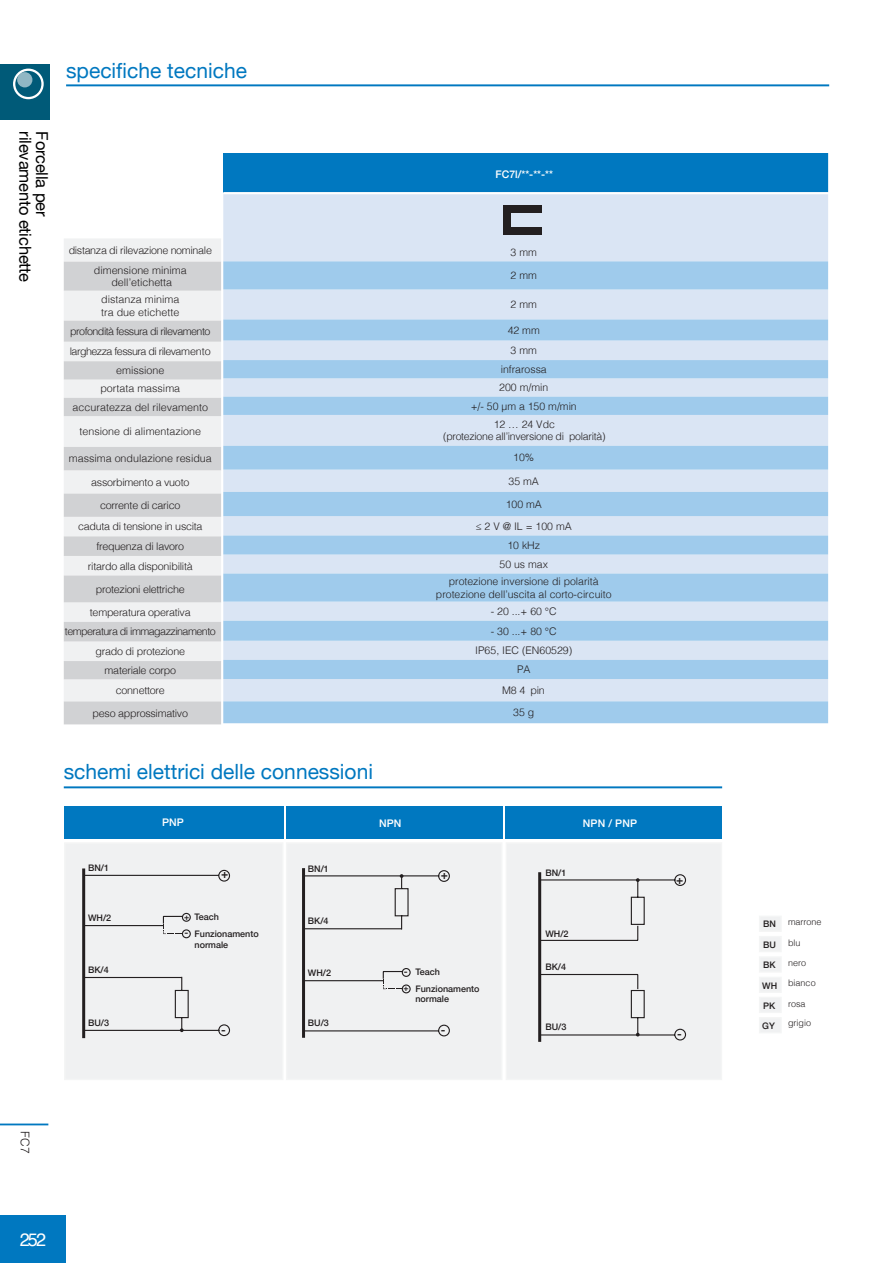
<style>
.page{position:relative;width:893px;height:1263px;background:#fff}
.page>*{position:absolute;margin:0;border:0;box-sizing:border-box;transform-origin:0 0}
.t1{font:21px "Helvetica Neue";color:#0078c0}
.t2{font:18px "Helvetica";color:#fff}
.t3{font:16.5px "Helvetica Neue";letter-spacing:-.01em;color:#000}
.t4{font:500 12px "Helvetica Neue";color:#231f20}
.t5{font:300 12px "Helvetica";color:#231f20}
.t6{font:300 10.5px "Helvetica";letter-spacing:-.025em;color:#231f20}
.t7{font:300 10.5px "Helvetica";color:#231f20}
.t8{font:300 10.5px "Helvetica";letter-spacing:-.05em;color:#231f20}
.t9{font:500 10.5px "Helvetica Neue";letter-spacing:.01em;color:#fff}
.t10{font:500 10.05px "Helvetica Neue";color:#231f20}
.t11{font:500 9px "Helvetica Neue";color:#231f20}
.t12{font:300 9px "Helvetica";color:#231f20}
.t13{font:500 8.7px "Helvetica Neue";color:#231f20}
</style>
<div class="page">
<div style="left:64px;top:842px;width:219px;height:238px;background:#f0f1f2"></div>
<div style="left:286px;top:842px;width:216px;height:238px;background:#f0f1f2"></div>
<div style="left:64px;top:807px;width:219px;height:32px;background:#0078c0"></div>
<div style="left:286px;top:807px;width:216px;height:32px;background:#0078c0"></div>
<hr style="left:64px;top:786px;width:658px;height:2px;background:#0078c0">
<hr style="left:82px;top:868px;width:3px;height:170px;background:#231f20">
<svg style="left:85px;top:869px;width:145px;height:168px"></svg>
<hr style="left:302px;top:868px;width:3px;height:170px;background:#231f20">
<svg style="left:305px;top:869px;width:145px;height:168px"></svg>
<div style="left:506px;top:842px;width:216px;height:238px;background:#f0f1f2"></div>
<div style="left:506px;top:807px;width:216px;height:32px;background:#0078c0"></div>
<hr style="left:538px;top:872px;width:3px;height:170px;background:#231f20">
<svg style="left:541px;top:874px;width:146px;height:167px"></svg>
<div style="left:223px;top:154px;width:606px;height:39px;background:#0078c0"></div>
<div style="left:223px;top:194px;width:605px;height:67px;background:#dae5f4"></div>
<svg style="left:223px;top:261px;width:605px;height:462px;background:#bbd7ef"></svg>
<hr style="left:223px;top:192px;width:606px;height:2px;background:#fff">
<hr style="left:66px;top:84px;width:763px;height:2px;background:#0078c0">
<div style="left:828px;top:136px;width:5px;height:596px;background:#fff"></div>
<div style="left:759px;top:977px;width:23px;height:16px;background:#f0f1f2"></div>
<div style="left:759px;top:956px;width:23px;height:16px;background:#f0f1f2"></div>
<div style="left:759px;top:936px;width:23px;height:16px;background:#f0f1f2"></div>
<div style="left:759px;top:915px;width:23px;height:17px;background:#f0f1f2"></div>
<div style="left:759px;top:1017px;width:23px;height:16px;background:#f0f1f2"></div>
<div style="left:759px;top:997px;width:23px;height:16px;background:#f0f1f2"></div>
<div style="left:64px;top:239px;width:157px;height:23px;background:#f0f1f2"></div>
<svg style="left:64px;top:262px;width:157px;height:462px;fill:#d3d4d5"></svg>
<div style="left:503px;top:206px;width:8px;height:29px;background:#231f20"></div>
<div style="left:503px;top:206px;width:39px;height:7px;background:#231f20"></div>
<div style="left:503px;top:227px;width:39px;height:8px;background:#231f20"></div>
<div style="left:0;top:1214px;width:66px;height:49px;background:#0078c0"></div>
<hr style="left:0;top:1123px;width:48px;height:2px;background:#0078c0">
<div style="left:0;top:64px;width:49px;height:55px;background:#005a78"></div>
<svg style="left:13px;top:69px;width:31px;height:30px"></svg>
<div style="left:17px;top:72px;width:15px;height:15px;background:#91b7c4;border-radius:50%"></div>
<p class="t1" style="left:66px;top:56px;width:182px">specifiche tecniche</p>
<p class="t3" style="left:37px;top:131px;width:152px;rotate:90deg">rilevamento etichette</p>
<p class="t3" style="left:54px;top:131px;width:86px;rotate:90deg">Forcella per</p>
<p class="t6" style="left:69px;top:241px;width:145px">distanza di rilevazione nominale</p>
<p class="t7" style="left:94px;top:261px;width:95px">dimensione minima</p>
<p class="t7" style="left:111px;top:274px;width:62px">dell’etichetta</p>
<p class="t7" style="left:101px;top:290px;width:80px">distanza minima</p>
<p class="t7" style="left:101px;top:303px;width:80px">tra due etichette</p>
<p class="t8" style="left:70px;top:322px;width:142px">profondità fessura di rilevamento</p>
<p class="t8" style="left:70px;top:343px;width:143px">larghezza fessura di rilevamento</p>
<p class="t7" style="left:116px;top:361px;width:50px">emissione</p>
<p class="t7" style="left:100px;top:380px;width:81px">portata massima</p>
<p class="t7" style="left:73px;top:398px;width:137px">accuratezza del rilevamento</p>
<p class="t7" style="left:79px;top:423px;width:123px">tensione di alimentazione</p>
<p class="t7" style="left:69px;top:450px;width:145px">massima ondulazione residua</p>
<p class="t6" style="left:91px;top:473px;width:100px">assorbimento a vuoto</p>
<p class="t6" style="left:100px;top:496px;width:82px">corrente di carico</p>
<p class="t6" style="left:78px;top:518px;width:126px">caduta di tensione in uscita</p>
<p class="t6" style="left:97px;top:537px;width:89px">frequenza di lavoro</p>
<p class="t6" style="left:88px;top:557px;width:106px">ritardo alla disponibilità</p>
<p class="t6" style="left:96px;top:580px;width:90px">protezioni elettriche</p>
<p class="t6" style="left:90px;top:603px;width:102px">temperatura operativa</p>
<p class="t8" style="left:65px;top:623px;width:152px">temperatura di immagazzinamento</p>
<p class="t6" style="left:96px;top:642px;width:91px">grado di protezione</p>
<p class="t6" style="left:105px;top:661px;width:73px">materiale corpo</p>
<p class="t6" style="left:116px;top:681px;width:50px">connettore</p>
<p class="t6" style="left:93px;top:704px;width:97px">peso approssimativo</p>
<p class="t9" style="left:496px;top:166px;width:59px">FC7l/**-**-**</p>
<p class="t6" style="left:511px;top:243px;width:28px">3 mm</p>
<p class="t6" style="left:511px;top:266px;width:28px">2 mm</p>
<p class="t6" style="left:511px;top:296px;width:28px">2 mm</p>
<p class="t6" style="left:508px;top:321px;width:34px">42 mm</p>
<p class="t6" style="left:511px;top:341px;width:28px">3 mm</p>
<p class="t7" style="left:501px;top:360px;width:48px">infrarossa</p>
<p class="t6" style="left:499px;top:379px;width:51px">200 m/min</p>
<p class="t7" style="left:471px;top:397px;width:108px">+/- 50 µm a 150 m/min</p>
<p class="t6" style="left:494px;top:415px;width:63px">12 … 24 Vdc</p>
<p class="t6" style="left:443px;top:428px;width:164px">(protezione all’inversione di polarità)</p>
<p class="t6" style="left:513px;top:449px;width:23px">10%</p>
<p class="t6" style="left:509px;top:472px;width:32px">35 mA</p>
<p class="t6" style="left:506px;top:495px;width:38px">100 mA</p>
<p class="t6" style="left:476px;top:517px;width:98px">≤ 2 V @ IL = 100 mA</p>
<p class="t6" style="left:507px;top:536px;width:34px">10 kHz</p>
<p class="t6" style="left:499px;top:555px;width:50px">50 us max</p>
<p class="t7" style="left:449px;top:572px;width:151px">protezione inversione di polarità</p>
<p class="t7" style="left:436px;top:585px;width:177px">protezione dell’uscita al corto-circuito</p>
<p class="t6" style="left:491px;top:602px;width:67px">- 20 ...+ 60 °C</p>
<p class="t6" style="left:491px;top:622px;width:67px">- 30 ...+ 80 °C</p>
<p class="t7" style="left:475px;top:641px;width:98px">IP65, IEC (EN60529)</p>
<p class="t6" style="left:517px;top:660px;width:15px">PA</p>
<p class="t6" style="left:502px;top:681px;width:44px">M8 4 pin</p>
<p class="t6" style="left:513px;top:703px;width:23px">35 g</p>
<p class="t1" style="left:64px;top:756px;width:311px">schemi elettrici delle connessioni</p>
<p class="t11" style="left:88px;top:861px;width:23px">BN/1</p>
<p class="t9" style="left:162px;top:814px;width:23px">PNP</p>
<p class="t9" style="left:379px;top:814px;width:24px">NPN</p>
<p class="t4" style="left:221px;top:864px;width:9px">+</p>
<p class="t11" style="left:308px;top:861px;width:23px">BN/1</p>
<p class="t11" style="left:195px;top:909px;width:26px">Teach</p>
<p class="t11" style="left:195px;top:926px;width:66px">Funzionamento</p>
<p class="t11" style="left:195px;top:937px;width:35px">normale</p>
<p class="t11" style="left:88px;top:911px;width:25px">WH/2</p>
<p class="t13" style="left:184px;top:910px;width:7px">+</p>
<p class="t10" style="left:184px;top:925px;width:5px">-</p>
<p class="t11" style="left:308px;top:914px;width:22px">BK/4</p>
<p class="t4" style="left:441px;top:865px;width:9px">+</p>
<p class="t11" style="left:88px;top:962px;width:22px">BK/4</p>
<p class="t11" style="left:88px;top:1015px;width:23px">BU/3</p>
<p class="t4" style="left:221px;top:1020px;width:6px">-</p>
<p class="t11" style="left:308px;top:965px;width:25px">WH/2</p>
<p class="t11" style="left:308px;top:1016px;width:23px">BU/3</p>
<p class="t11" style="left:415px;top:964px;width:26px">Teach</p>
<p class="t11" style="left:415px;top:981px;width:66px">Funzionamento</p>
<p class="t11" style="left:415px;top:992px;width:35px">normale</p>
<p class="t10" style="left:404px;top:963px;width:5px">-</p>
<p class="t13" style="left:404px;top:981px;width:7px">+</p>
<p class="t4" style="left:441px;top:1020px;width:6px">-</p>
<p class="t11" style="left:545px;top:865px;width:23px">BN/1</p>
<p class="t9" style="left:583px;top:814px;width:56px">NPN / PNP</p>
<p class="t11" style="left:545px;top:926px;width:25px">WH/2</p>
<p class="t11" style="left:545px;top:959px;width:22px">BK/4</p>
<p class="t11" style="left:545px;top:1020px;width:23px">BU/3</p>
<p class="t5" style="left:35px;top:1131px;width:24px;rotate:90deg">FC7</p>
<h2 class="t2" style="left:20px;top:1225px;width:28px">252</h2>
<p class="t4" style="left:676px;top:870px;width:9px">+</p>
<p class="t4" style="left:677px;top:1024px;width:6px">-</p>
<p class="t11" style="left:763px;top:917px;width:14px">BN</p>
<p class="t12" style="left:788px;top:914px;width:35px">marrone</p>
<p class="t11" style="left:763px;top:937px;width:14px">BU</p>
<p class="t12" style="left:788px;top:935px;width:14px">blu</p>
<p class="t11" style="left:763px;top:958px;width:14px">BK</p>
<p class="t12" style="left:788px;top:955px;width:20px">nero</p>
<p class="t11" style="left:762px;top:978px;width:16px">WH</p>
<p class="t12" style="left:788px;top:975px;width:29px">bianco</p>
<p class="t11" style="left:763px;top:998px;width:14px">PK</p>
<p class="t12" style="left:788px;top:996px;width:19px">rosa</p>
<p class="t11" style="left:762px;top:1018px;width:14px">GY</p>
<p class="t12" style="left:788px;top:1015px;width:24px">grigio</p>
</div>
